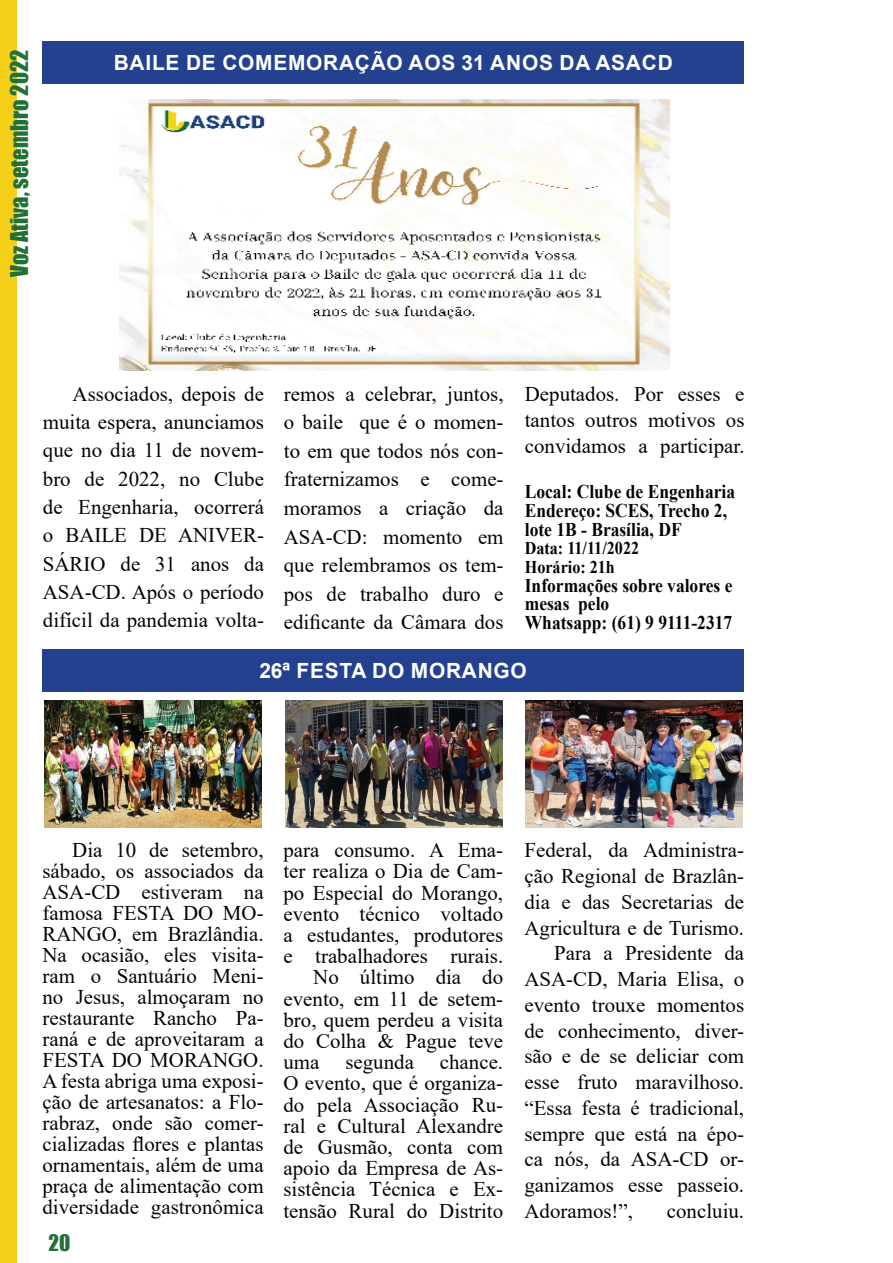
<style>
.page{position:relative;width:893px;height:1263px;background:#fff}
.page>*{position:absolute;margin:0;border:0;box-sizing:border-box;transform-origin:0 0}
.t1{font:22.5px "Impact";color:#217038}
.t2{font:21px "Impact";color:#237138}
.t3{font:20.85px/21px "Times New Roman";color:#040503;text-align:justify}
.t4{font:700 20.85px "Arial";letter-spacing:.035em;color:#fff}
.t5{font:700 19.5px/18.8px "Times New Roman";color:#040503;scale:.9 1}
.t6{font:700 18px/18.8px "Times New Roman";color:#040503;scale:.9 1}
</style>
<div class="page">
<div style="left:0;top:0;width:17px;height:1263px;background:#f6cf18"></div>
<div style="left:43px;top:41px;width:701px;height:43px;background:#24418f"></div>
<div style="left:43px;top:649px;width:701px;height:43px;background:#24418f"></div>
<img style="left:45px;top:701px;width:216px;height:127px">
<img style="left:285px;top:701px;width:217px;height:127px">
<img style="left:526px;top:701px;width:217px;height:127px">
<img style="left:119px;top:99px;width:550px;height:271px">
<p class="t1" style="left:2px;top:277px;width:229px;rotate:-90deg">Voz Ativa, setembro 2022</p>
<p class="t4" style="left:114px;top:48px;width:560px">BAILE DE COMEMORAÇÃO AOS 31 ANOS DA ASACD</p>
<p class="t3" style="left:43px;top:379px;width:223px;line-height:28.3px;text-indent:30px">Associados, depois de muita espera, anunciamos que no dia 11 de novem&shy;bro de 2022, no Clube de Engenharia, ocorrerá o BAILE DE ANIVER-SÁRIO de 31 anos da ASA-CD. Após o período difícil da pandemia volta-</p>
<p class="t3" style="left:284px;top:379px;width:221px;line-height:28.5px">remos a celebrar, juntos, o baile que é o momen&shy;to em que todos nós con&shy;fraternizamos e come&shy;moramos a criação da ASA-CD: momento em que relembramos os tem&shy;pos de trabalho duro e edificante da Câmara dos</p>
<p class="t3" style="left:525px;top:380px;width:221px;line-height:26.2px">Deputados. Por esses e tantos outros motivos os convidamos a participar.</p>
<p class="t5" style="left:525px;top:482px;width:235px">Local: Clube de Engenharia<br>Endereço: SCES, Trecho 2, lote 1B - Brasília, DF</p>
<p class="t6" style="left:525px;top:538px;width:129px">Data: 11/11/2022<br>Horário: 21h</p>
<p class="t5" style="left:525px;top:575px;width:232px">Informações sobre valores e mesas pelo<br>Whatsapp: (61) 9 9111-2317</p>
<p class="t4" style="left:259px;top:656px;width:269px">26ª FESTA DO MORANGO</p>
<p class="t3" style="left:43px;top:839px;width:223px;text-indent:30px">Dia 10 de setembro, sábado, os associados da ASA-CD estiveram na famosa FESTA DO MO-RANGO, em Brazlândia.<br>Na ocasião, eles visita&shy;ram o Santuário Meni&shy;no Jesus, almoçaram no restaurante Rancho Pa&shy;raná e de aproveitaram a FESTA DO MORANGO.<br>A festa abriga uma exposi&shy;ção de artesanatos: a Flo&shy;rabraz, onde são comer&shy;cializadas flores e plantas ornamentais, além de uma praça de alimentação com diversidade gastronômica</p>
<p class="t2" style="left:49px;top:1226px;width:23px">20</p>
<p class="t3" style="left:283px;top:839px;width:221px;text-align:right">para consumo. A Ema&shy;ter realiza o Dia de Cam&shy;po Especial do Morango, evento técnico voltado a estudantes, produtores e trabalhadores rurais.<br>No último dia do evento, em 11 de setem&shy;bro, quem perdeu a visita do Colha &amp; Pague teve uma segunda chance.<br>O evento, que é organiza&shy;do pela Associação Ru&shy;ral e Cultural Alexandre de Gusmão, conta com apoio da Empresa de As&shy;sistência Técnica e Ex&shy;tensão Rural do Distrito</p>
<p class="t3" style="left:524px;top:839px;width:221px">Federal, da Administra-</p>
<p class="t3" style="left:524px;top:865px;width:221px">ção Regional de Brazlân-</p>
<p class="t3" style="left:524px;top:891px;width:221px">dia e das Secretarias de</p>
<p class="t3" style="left:524px;top:916px;width:221px">Agricultura e de Turismo.</p>
<p class="t3" style="left:554px;top:942px;width:191px">Para a Presidente da</p>
<p class="t3" style="left:524px;top:968px;width:221px">ASA-CD, Maria Elisa, o</p>
<p class="t3" style="left:524px;top:994px;width:221px">evento trouxe momentos</p>
<p class="t3" style="left:524px;top:1019px;width:221px">de conhecimento, diver-</p>
<p class="t3" style="left:524px;top:1045px;width:221px">são e de se deliciar com</p>
<p class="t3" style="left:524px;top:1071px;width:221px">esse fruto maravilhoso.</p>
<p class="t3" style="left:524px;top:1096px;width:221px">“Essa festa é tradicional,</p>
<p class="t3" style="left:524px;top:1122px;width:221px">sempre que está na épo-</p>
<p class="t3" style="left:524px;top:1148px;width:221px">ca nós, da ASA-CD or-</p>
<p class="t3" style="left:524px;top:1174px;width:221px">ganizamos esse passeio.</p>
<p class="t3" style="left:524px;top:1199px;width:110px">Adoramos!”,</p>
<p class="t3" style="left:667px;top:1199px;width:79px">concluiu.</p>
</div>
